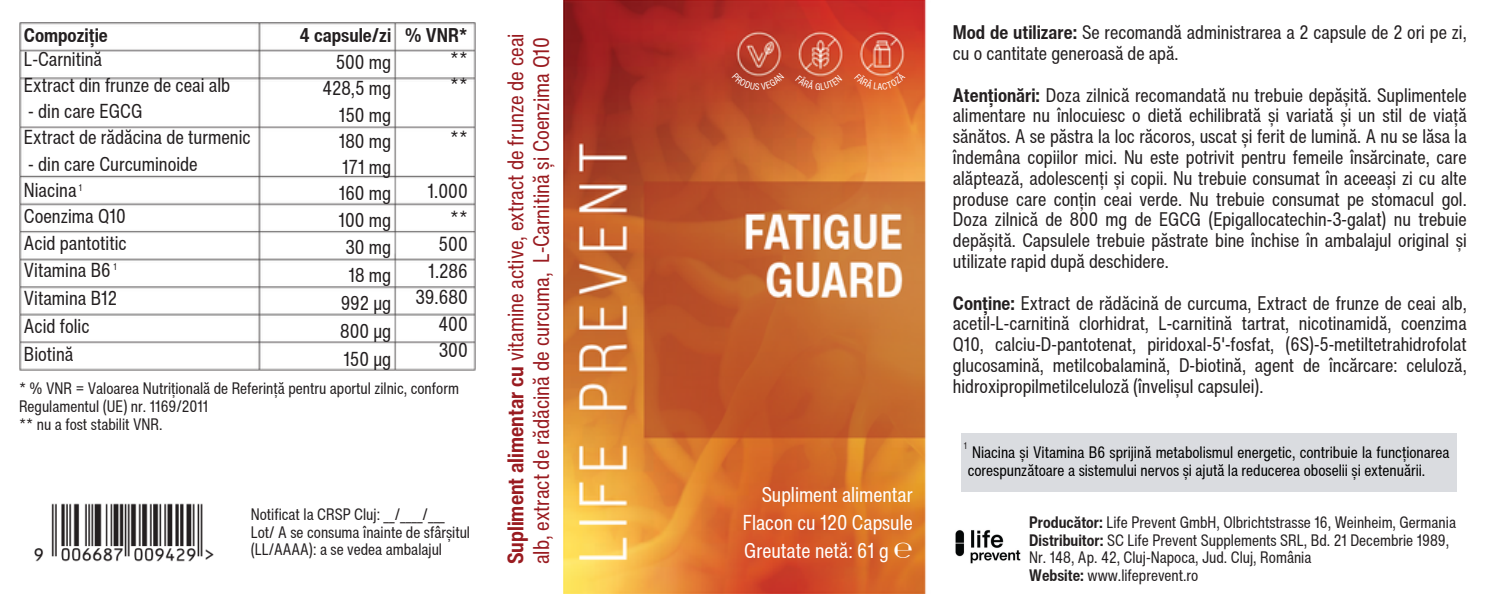
<style>
.page{position:relative;width:1488px;height:594px;background:#fff}
.page>*{position:absolute;margin:0;border:0;box-sizing:border-box;transform-origin:0 0}
.t1{font:condensed 22.2px/25.8px "Helvetica Now Text";color:#991b20}
.t2{font:condensed 21px/27.9px "Helvetica Now Text";color:#fff;text-align:justify}
.t3{font:condensed 19.8px/27px "Helvetica Now Text";color:#231f20}
.t4{font:700 condensed 19.5px "Helvetica Now Text";color:#231f20}
.t5{font:condensed 19.2px/20.7px "Helvetica Now Text";color:#231f20;text-align:justify}
.t6{font:condensed 16.2px/17.7px "Helvetica Now Text";color:#231f20}
.t7{font:condensed 16.2px/18px "Helvetica Now Text";color:#000}
.t8{font:condensed 9.6px "Helvetica Now Text";color:#231f20}
.t9{font:condensed 9.3px "Helvetica Now Text";color:#231f20}
.s1{font-weight:700}
</style>
<div class="page">
<img style="left:34px;top:503px;width:180px;height:59px">
<img style="left:563px;top:0;width:363px;height:594px">
<div style="left:961px;top:433px;width:495px;height:59px;background:#dadce0"></div>
<img style="left:955px;top:530px;width:66px;height:34px">
<img style="left:19px;top:22px;width:457px;height:349px">
<svg style="left:731px;top:73px;width:53px;height:17px"></svg>
<svg style="left:795px;top:75px;width:47px;height:15px"></svg>
<svg style="left:854px;top:72px;width:51px;height:18px"></svg>
<h2 class="t5" style="left:952px;top:22px;width:515px"><span class="s1">Mod de utilizare:</span> Se recomandă administrarea a 2 capsule de 2 ori pe zi, cu o cantitate generoasă de apă.</h2>
<h4 class="t5" style="left:952px;top:84px;width:515px"><span class="s1">Atenționări:</span> Doza zilnică recomandată nu trebuie depășită. Suplimentele alimentare nu înlocuiesc o dietă echilibrată și variată și un stil de viață sănătos. A se păstra la loc răcoros, uscat și ferit de lumină. A nu se lăsa la îndemâna copiilor mici. Nu este potrivit pentru femeile însărcinate, care alăptează, adolescenți și copii. Nu trebuie consumat în aceeași zi cu alte produse care conțin ceai verde. Nu trebuie consumat pe stomacul gol.<br>Doza zilnică de 800 mg de EGCG (Epigallocatechin-3-galat) nu trebuie depășită. Capsulele trebuie păstrate bine închise în ambalajul original și utilizate rapid după deschidere.</h4>
<h4 class="t5" style="left:952px;top:292px;width:515px"><span class="s1">Conține:</span> Extract de rădăcină de curcuma, Extract de frunze de ceai alb, acetil-L-carnitină clorhidrat, L-carnitină tartrat, nicotinamidă, coenzima Q10, calciu-D-pantotenat, piridoxal-5'-fosfat, (6S)-5-metiltetrahidrofolat glucosamină, metilcobalamină, D-biotină, agent de încărcare: celuloză,</h4>
<p class="t4" style="left:24px;top:20px;width:85px">Compoziție</p>
<p class="t4" style="left:299px;top:20px;width:170px">4 capsule/zi % VNR*</p>
<p class="t3" style="left:322px;top:48px;width:70px;text-align:right">500 mg<br>428,5 mg<br>150 mg<br>180 mg<br>171 mg<br>160 mg<br>100 mg<br>30 mg<br>18 mg<br>992 μg<br>800 μg<br>150 μg</p>
<p class="t1" style="left:502px;top:564px;width:532px;rotate:-90deg"><span class="s1">Supliment alimentar cu</span> vitamine active, extract de frunze de ceai alb, extract de rădăcină de curcuma, L-Carnitină și Coenzima Q10</p>
<p class="t3" style="left:24px;top:45px;width:208px">L-Carnitină<br>Extract din frunze de ceai alb</p>
<p class="t3" style="left:24px;top:98px;width:228px">- din care EGCG<br>Extract de rădăcina de turmenic</p>
<p class="t3" style="left:24px;top:150px;width:175px">- din care Curcuminoide<br>Niacina<br>Coenzima Q10<br>Acid pantotitic<br>Vitamina B6<br>Vitamina B12<br>Acid folic<br>Biotină</p>
<p class="t3" style="left:450px;top:45px;width:19px">** **</p>
<p class="t3" style="left:450px;top:124px;width:19px">**</p>
<p class="t3" style="left:415px;top:178px;width:54px;text-align:right">1.000 **<br>500<br>1.286<br>39.680<br>400<br>300</p>
<p class="t8" style="left:79px;top:181px;width:5px">1</p>
<p class="t8" style="left:114px;top:260px;width:5px">1</p>
<h4 class="t6" style="left:19px;top:379px;width:441px">* % VNR = Valoarea Nutrițională de Referință pentru aportul zilnic, conform</h4>
<h4 class="t5" style="left:952px;top:375px;width:312px">hidroxipropilmetilceluloză (învelișul capsulei).</h4>
<h4 class="t6" style="left:19px;top:397px;width:191px">Regulamentul (UE) nr. 1169/2011 ** nu a fost stabilit VNR.</h4>
<p class="t9" style="left:963px;top:439px;width:5px">1</p>
<h4 class="t7" style="left:967px;top:443px;width:483px">Niacina și Vitamina B6 sprijină metabolismul energetic, contribuie la funcționarea corespunzătoare a sistemului nervos și ajută la reducerea oboselii și extenuării.</h4>
<h3 class="t2" style="left:742px;top:480px;width:171px;text-indent:19px">Supliment alimentar Flacon cu 120 Capsule Greutate netă: 61 g ℮</h3>
<p class="t6" style="left:251px;top:505px;width:221px">Notificat la CRSP Cluj: __/____/___<br>Lot/ A se consuma înainte de sfârșitul (LL/AAAA): a se vedea ambalajul</p>
<h4 class="t6" style="left:1029px;top:513px;width:428px"><span class="s1">Producător:</span> Life Prevent GmbH, Olbrichtstrasse 16, Weinheim, Germania <span class="s1">Distribuitor:</span> SC Life Prevent Supplements SRL, Bd. 21 Decembrie 1989, Nr. 148, Ap. 42, Cluj-Napoca, Jud. Cluj, România<br><span class="s1">Website:</span> www.lifeprevent.ro</h4>
</div>
